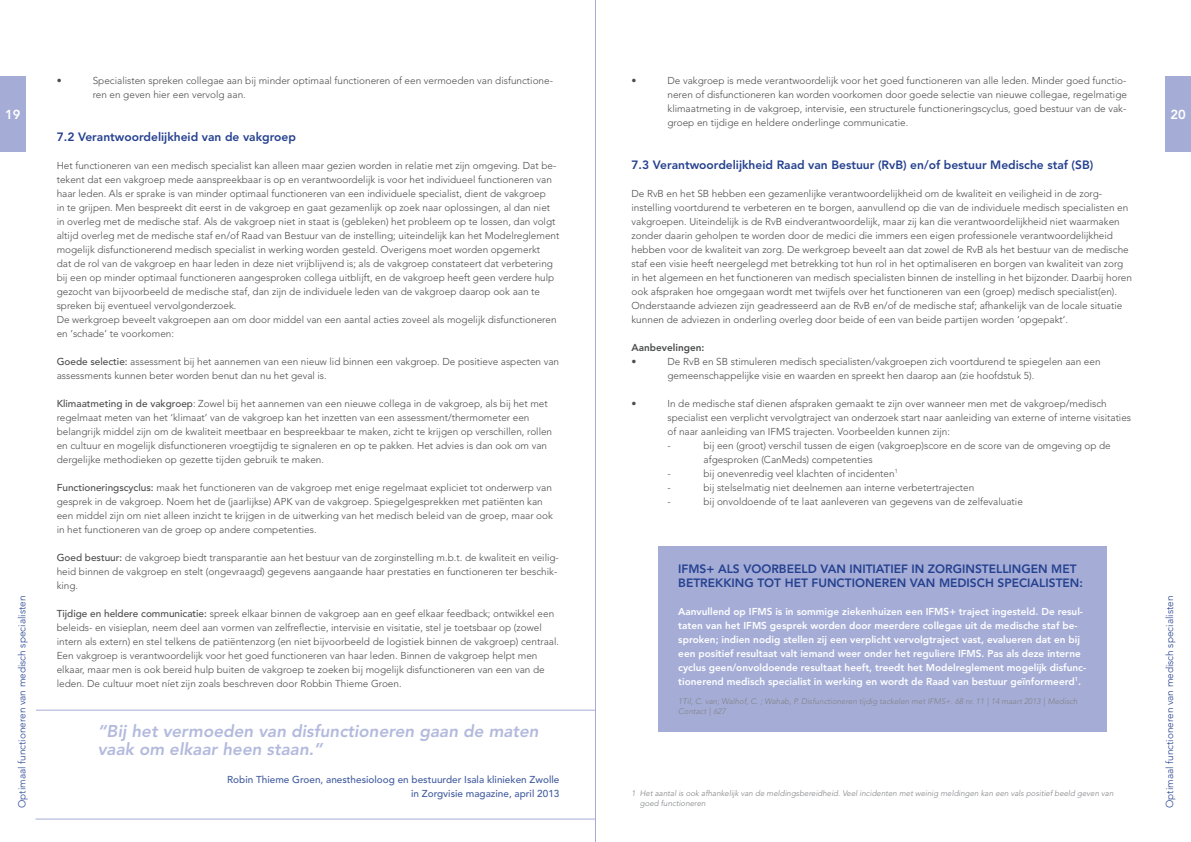
<style>
.page{position:relative;width:1191px;height:842px;background:#fff}
.page>*{position:absolute;margin:0;border:0;box-sizing:border-box;transform-origin:0 0}
.t1{font:italic 800 17px/18px "Avenir LT Std";color:#b3badd}
.t2{font:800 13px "Avenir LT Std";color:#fff}
.t3{font:800 12px/14px "Avenir LT Std";color:#25418f}
.t4{font:300 10px/14px "Avenir LT Std";color:#4b4c4d}
.t5{font:800 10px/14px "Avenir LT Std";color:#fff}
.t6{font:500 10px/14px "Avenir LT Std";color:#435da0;text-align:right}
.t7{font:300 10px "Avenir LT Std";color:#25418f}
.t8{font:800 10px "Avenir LT Std";color:#4b4c4d}
.t9{font:italic 300 8px/9.6px "Avenir LT Std";color:#808285}
.s1{font-weight:500}
</style>
<div class="page">
<div style="left:1165px;top:77px;width:26px;height:75px;background:#a5add7"></div>
<div style="left:0;top:77px;width:26px;height:75px;background:#a5add7"></div>
<hr style="left:36px;top:710px;width:559px;height:1px;background:#a5add7">
<hr style="left:36px;top:819px;width:559px;height:1px;background:#a5add7">
<div style="left:658px;top:546px;width:448px;height:185px;background:#a5add7"></div>
<hr style="left:595px;top:0;width:1px;height:842px;background:#a5add7">
<p class="t4" style="left:57px;top:74px;width:6px">•</p>
<p class="t4" style="left:93px;top:74px;width:462px">Specialisten spreken collegae aan bij minder optimaal functioneren of een vermoeden van disfunctione&shy;ren en geven hier een vervolg aan.</p>
<p class="t3" style="left:57px;top:129px;width:241px">7.2 Verantwoordelijkheid van de vakgroep</p>
<p class="t4" style="left:57px;top:158px;width:504px">Het functioneren van een medisch specialist kan alleen maar gezien worden in relatie met zijn omgeving. Dat be&shy;tekent dat een vakgroep mede aanspreekbaar is op en verantwoordelijk is voor het individueel functioneren van haar leden. Als er sprake is van minder optimaal functioneren van een individuele specialist, dient de vakgroep<br>in te grijpen. Men bespreekt dit eerst in de vakgroep en gaat gezamenlijk op zoek naar oplossingen, al dan niet in overleg met de medische staf. Als de vakgroep niet in staat is (gebleken) het probleem op te lossen, dan volgt altijd overleg met de medische staf en/of Raad van Bestuur van de instelling; uiteindelijk kan het Modelreglement mogelijk disfunctionerend medisch specialist in werking worden gesteld. Overigens moet worden opgemerkt<br>dat de rol van de vakgroep en haar leden in deze niet vrijblijvend is; als de vakgroep constateert dat verbetering bij een op minder optimaal functioneren aangesproken collega uitblijft, en de vakgroep heeft geen verdere hulp gezocht van bijvoorbeeld de medische staf, dan zijn de individuele leden van de vakgroep daarop ook aan te spreken bij eventueel vervolgonderzoek.<br>De werkgroep beveelt vakgroepen aan om door middel van een aantal acties zoveel als mogelijk disfunctioneren en ‘schade’ te voorkomen:</p>
<p class="t4" style="left:57px;top:354px;width:504px"><span class="s1">Goede selectie:</span> assessment bij het aannemen van een nieuw lid binnen een vakgroep. De positieve aspecten van assessments kunnen beter worden benut dan nu het geval is.</p>
<p class="t4" style="left:57px;top:396px;width:497px"><span class="s1">Klimaatmeting in de vakgroep</span>: Zowel bij het aannemen van een nieuwe collega in de vakgroep, als bij het met regelmaat meten van het ‘klimaat’ van de vakgroep kan het inzetten van een assessment/thermometer een belangrijk middel zijn om de kwaliteit meetbaar en bespreekbaar te maken, zicht te krijgen op verschillen, rollen en cultuur en mogelijk disfunctioneren vroegtijdig te signaleren en op te pakken. Het advies is dan ook om van dergelijke methodieken op gezette tijden gebruik te maken.</p>
<p class="t4" style="left:57px;top:480px;width:498px"><span class="s1">Functioneringscyclus:</span> maak het functioneren van de vakgroep met enige regelmaat expliciet tot onderwerp van gesprek in de vakgroep. Noem het de (jaarlijkse) APK van de vakgroep. Spiegelgesprekken met patiënten kan een middel zijn om niet alleen inzicht te krijgen in de uitwerking van het medisch beleid van de groep, maar ook in het functioneren van de groep op andere competenties.</p>
<p class="t4" style="left:57px;top:550px;width:504px"><span class="s1">Goed bestuur:</span> de vakgroep biedt transparantie aan het bestuur van de zorginstelling m.b.t. de kwaliteit en veilig&shy;heid binnen de vakgroep en stelt (ongevraagd) gegevens aangaande haar prestaties en functioneren ter beschik&shy;king.</p>
<p class="t4" style="left:57px;top:606px;width:504px"><span class="s1">Tijdige en heldere communicatie:</span> spreek elkaar binnen de vakgroep aan en geef elkaar feedback; ontwikkel een beleids- en visieplan, neem deel aan vormen van zelfreflectie, intervisie en visitatie, stel je toetsbaar op (zowel intern als extern) en stel telkens de patiëntenzorg (en niet bijvoorbeeld de logistiek binnen de vakgroep) centraal.<br>Een vakgroep is verantwoordelijk voor het goed functioneren van haar leden. Binnen de vakgroep helpt men elkaar, maar men is ook bereid hulp buiten de vakgroep te zoeken bij mogelijk disfunctioneren van een van de leden. De cultuur moet níet zijn zoals beschreven door Robbin Thieme Groen.</p>
<h1 class="t1" style="left:98px;top:723px;width:442px">“Bij het vermoeden van disfunctioneren gaan de maten vaak om elkaar heen staan.”</h1>
<p class="t6" style="left:227px;top:773px;width:334px">Robin Thieme Groen, anesthesioloog en bestuurder Isala klinieken Zwolle in Zorgvisie magazine, april 2013</p>
<p class="t4" style="left:631px;top:74px;width:6px">•</p>
<p class="t4" style="left:667px;top:74px;width:461px;text-align:justify">De vakgroep is mede verantwoordelijk voor het goed functioneren van alle leden. Minder goed functio&shy;neren of disfunctioneren kan worden voorkomen door goede selectie van nieuwe collegae, regelmatige klimaatmeting in de vakgroep, intervisie, een structurele functioneringscyclus, goed bestuur van de vak&shy;groep en tijdige en heldere onderlinge communicatie.</p>
<p class="t3" style="left:631px;top:157px;width:463px">7.3 Verantwoordelijkheid Raad van Bestuur (RvB) en/of bestuur Medische staf (SB)</p>
<p class="t4" style="left:631px;top:186px;width:502px">De RvB en het SB hebben een gezamenlijke verantwoordelijkheid om de kwaliteit en veiligheid in de zorg&shy;instelling voortdurend te verbeteren en te borgen, aanvullend op die van de individuele medisch specialisten en vakgroepen. Uiteindelijk is de RvB eindverantwoordelijk, maar zij kan die verantwoordelijkheid niet waarmaken zonder daarin geholpen te worden door de medici die immers een eigen professionele verantwoordelijkheid hebben voor de kwaliteit van zorg. De werkgroep beveelt aan dat zowel de RvB als het bestuur van de medische staf een visie heeft neergelegd met betrekking tot hun rol in het optimaliseren en borgen van kwaliteit van zorg in het algemeen en het functioneren van medisch specialisten binnen de instelling in het bijzonder. Daarbij horen ook afspraken hoe omgegaan wordt met twijfels over het functioneren van een (groep) medisch specialist(en).<br>Onderstaande adviezen zijn geadresseerd aan de RvB en/of de medische staf; afhankelijk van de locale situatie kunnen de adviezen in onderling overleg door beide of een van beide partijen worden ‘opgepakt’.</p>
<p class="t8" style="left:631px;top:341px;width:74px">Aanbevelingen:</p>
<p class="t4" style="left:631px;top:354px;width:6px">•</p>
<p class="t4" style="left:667px;top:354px;width:434px">De RvB en SB stimuleren medisch specialisten/vakgroepen zich voortdurend te spiegelen aan een gemeenschappelijke visie en waarden en spreekt hen daarop aan (zie hoofdstuk 5).</p>
<p class="t4" style="left:631px;top:396px;width:6px">•</p>
<p class="t4" style="left:667px;top:396px;width:465px">In de medische staf dienen afspraken gemaakt te zijn over wanneer men met de vakgroep/medisch specialist een verplicht vervolgtraject van onderzoek start naar aanleiding van externe of interne visitaties of naar aanleiding van IFMS trajecten. Voorbeelden kunnen zijn:<br>-</p>
<h2 class="t2" style="left:5px;top:107px;width:17px">19</h2>
<h2 class="t2" style="left:1170px;top:107px;width:17px">20</h2>
<p class="t4" style="left:703px;top:438px;width:409px">bij een (groot) verschil tussen de eigen (vakgroep)score en de score van de omgeving op de afgesproken (CanMeds) competenties</p>
<p class="t4" style="left:667px;top:466px;width:5px">-</p>
<p class="t4" style="left:703px;top:466px;width:196px">bij onevenredig veel klachten of incidenten<sup>1</sup></p>
<p class="t4" style="left:667px;top:480px;width:5px">-</p>
<p class="t4" style="left:703px;top:480px;width:272px">bij stelselmatig niet deelnemen aan interne verbetertrajecten</p>
<p class="t4" style="left:667px;top:494px;width:5px">-</p>
<p class="t4" style="left:703px;top:494px;width:321px">bij onvoldoende of te laat aanleveren van gegevens van de zelfevaluatie</p>
<p class="t3" style="left:678px;top:561px;width:406px;text-indent:93px">rbeeld van initiatief in zorginstellingen m et betrekking tot h et functioneren van m edisch specialisten:</p>
<p class="t5" style="left:678px;top:604px;width:409px">Aanvullend op IFMS is in sommige ziekenhuizen een IFMS+ traject ingesteld. De resul&shy;taten van het IFMS gesprek worden door meerdere collegae uit de medische staf be&shy;sproken; indien nodig stellen zij een verplicht vervolgtraject vast, evalueren dat en bij een positief resultaat valt iemand weer onder het reguliere IFMS. Pas als deze interne cyclus geen/onvoldoende resultaat heeft, treedt het Modelreglement mogelijk disfunc&shy;tionerend medisch specialist in werking en wordt de Raad van bestuur geïnformeerd<sup>1</sup>.</p>
<p class="t9" style="left:678px;top:696px;width:401px">1Til, C. van; Walhof, C. ; Wahab, P. Disfunctioneren tijdig tackelen met IFMS+. 68 nr. 11 | 14 maart 2013 | Medisch<br>Contact | 627</p>
<p class="t3" style="left:678px;top:561px;width:76px">IFMS+ als voo</p>
<p class="t7" style="left:16px;top:808px;width:214px;rotate:-90deg">Optimaal functioneren van medisch specialisten</p>
<p class="t7" style="left:1163px;top:808px;width:214px;rotate:-90deg">Optimaal functioneren van medisch specialisten</p>
<p class="t9" style="left:640px;top:789px;width:475px;text-indent:-8px">1 Het aantal is ook afhankelijk van de meldingsbereidheid. Veel incidenten met weinig meldingen kan een vals positief beeld geven van goed functioneren</p>
</div>
